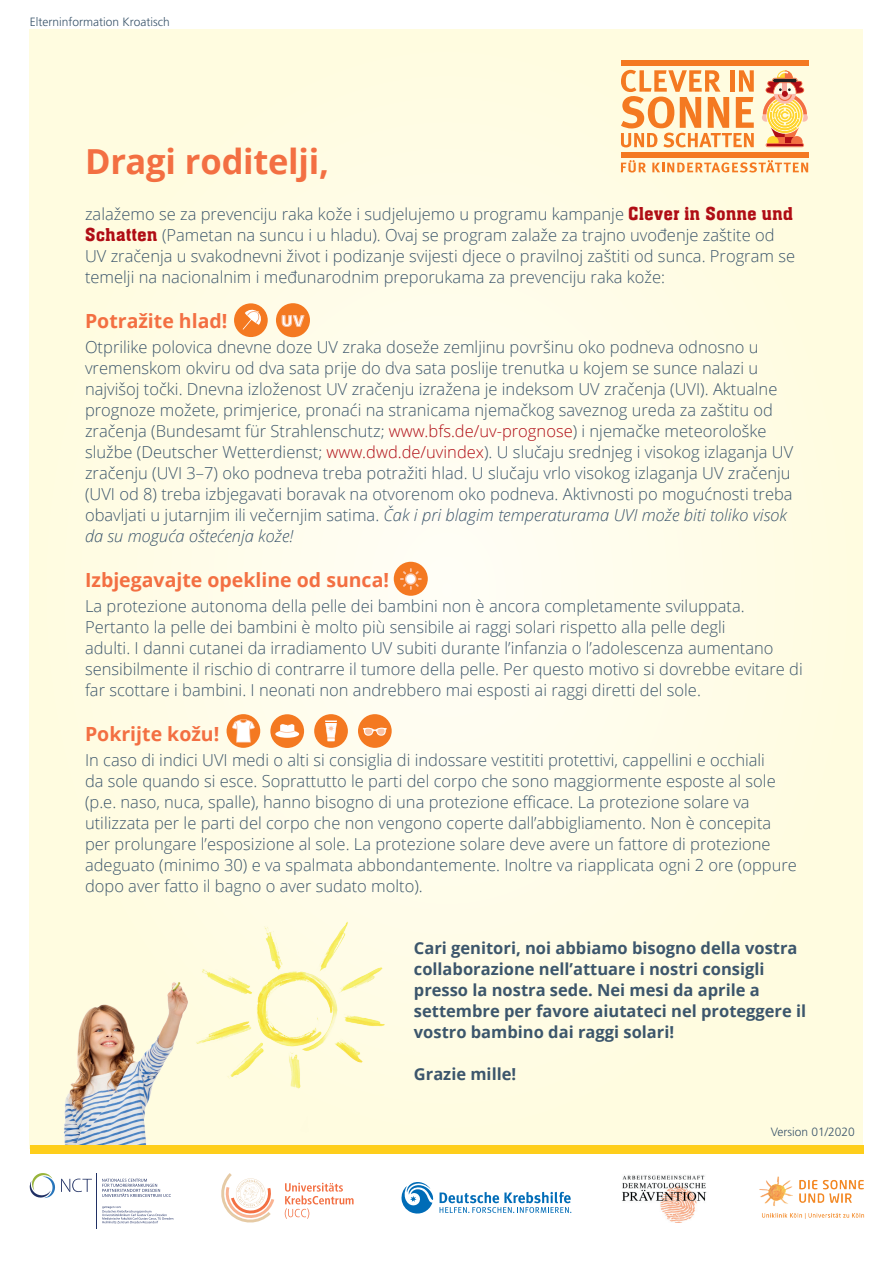
<style>
.page{position:relative;width:893px;height:1263px;background:#fff}
.page>*{position:absolute;margin:0;border:0;box-sizing:border-box;transform-origin:0 0}
.t1{font:700 34.5px "Open Sans";letter-spacing:-.01em;color:#f36f42}
.t2{font:700 19.5px "Open Sans";color:#f36f42}
.t3{font:300 16.5px/21px "Open Sans";color:#3c566c}
.t4{font:700 16.5px/21px "Open Sans";color:#3c566c}
.t5{font:900 15.3px "Frutiger CE";color:#fff}
.t6{font:300 12px "Frutiger LT";color:#3c566c}
.s1{font-family:"Aachen Medium Plain";font-weight:400;font-size:19.5px;color:#b00d15}
.s2{color:#b00d15}
.s3{font-style:italic}
</style>
<div class="page">
<div style="left:30px;top:30px;width:833px;height:1119px;background:#fffce0"></div>
<div style="left:30px;top:1145px;width:833px;height:8px;background:#fece1b"></div>
<svg style="left:440px;top:1192px;width:131px;height:21px"></svg>
<svg style="left:401px;top:1182px;width:33px;height:32px"></svg>
<svg style="left:221px;top:1173px;width:53px;height:50px"></svg>
<svg style="left:285px;top:1183px;width:69px;height:36px"></svg>
<svg style="left:30px;top:1173px;width:62px;height:25px"></svg>
<hr style="left:97px;top:1173px;width:1px;height:56px;background:#203064">
<svg style="left:102px;top:1179px;width:69px;height:18px"></svg>
<svg style="left:102px;top:1206px;width:71px;height:17px"></svg>
<img style="left:622px;top:1175px;width:85px;height:48px">
<img style="left:756px;top:1153px;width:109px;height:66px">
<img style="left:64px;top:922px;width:321px;height:223px">
<div style="left:621px;top:60px;width:187px;height:5px;background:#f47921"></div>
<div style="left:621px;top:152px;width:187px;height:6px;background:#f47921"></div>
<svg style="left:621px;top:70px;width:133px;height:77px"></svg>
<svg style="left:762px;top:70px;width:46px;height:74px"></svg>
<svg style="left:766px;top:143px;width:38px;height:4px"></svg>
<hr style="left:766px;top:144px;width:37px;height:2px;background:#f36f42">
<svg style="left:621px;top:160px;width:25px;height:13px"></svg>
<svg style="left:652px;top:160px;width:156px;height:13px"></svg>
<div style="left:234px;top:303px;width:34px;height:34px;background:#f47921;border-radius:50%"></div>
<svg style="left:243px;top:309px;width:18px;height:21px"></svg>
<div style="left:276px;top:303px;width:34px;height:34px;background:#f47921;border-radius:50%"></div>
<div style="left:358px;top:714px;width:34px;height:34px;background:#f47921;border-radius:50%"></div>
<svg style="left:363px;top:728px;width:24px;height:8px"></svg>
<div style="left:227px;top:714px;width:33px;height:34px;background:#f47921;border-radius:50%"></div>
<svg style="left:232px;top:719px;width:23px;height:23px"></svg>
<div style="left:394px;top:562px;width:34px;height:34px;background:#f47921;border-radius:50%"></div>
<svg style="left:400px;top:568px;width:22px;height:22px"></svg>
<div style="left:406px;top:575px;width:9px;height:8px;background:#fff;border-radius:50%"></div>
<div style="left:270px;top:714px;width:34px;height:34px;background:#f47921;border-radius:50%"></div>
<svg style="left:275px;top:724px;width:24px;height:14px"></svg>
<div style="left:314px;top:714px;width:34px;height:34px;background:#f47921;border-radius:50%"></div>
<svg style="left:325px;top:721px;width:12px;height:20px"></svg>
<p class="t6" style="left:30px;top:15px;width:141px">Elterninformation Kroatisch</p>
<h1 class="t1" style="left:85px;top:137px;width:246px">Dragi roditelji,</h1>
<p class="t3" style="left:85px;top:203px;width:711px">zalažemo se za prevenciju raka kože i sudjelujemo u programu kampanje <span class="s1">Clever in Sonne und Schatten</span> (Pametan na suncu i u hladu). Ovaj se program zalaže za trajno uvođenje zaštite od UV zračenja u svakodnevni život i podizanje svijesti djece o pravilnoj zaštiti od sunca. Program se temelji na nacionalnim i međunarodnim preporukama za prevenciju raka kože:</p>
<p class="t2" style="left:85px;top:307px;width:144px">Potražite hlad!</p>
<p class="t3" style="left:85px;top:336px;width:710px">Otprilike polovica dnevne doze UV zraka doseže zemljinu površinu oko podneva odnosno u vremenskom okviru od dva sata prije do dva sata poslije trenutka u kojem se sunce nalazi u najvišoj točki. Dnevna izloženost UV zračenju izražena je indeksom UV zračenja (UVI). Aktualne prognoze možete, primjerice, pronaći na stranicama njemačkog saveznog ureda za zaštitu od zračenja (Bundesamt für Strahlenschutz; <span class="s2">www.bfs.de/uv-prognose</span>) i njemačke meteorološke službe (Deutscher Wetterdienst; <span class="s2">www.dwd.de/uvindex</span>). U slučaju srednjeg i visokog izlaganja UV zračenju (UVI 3–7) oko podneva treba potražiti hlad. U slučaju vrlo visokog izlaganja UV zračenju (UVI od 8) treba izbjegavati boravak na otvorenom oko podneva. Aktivnosti po mogućnosti treba obavljati u jutarnjim ili večernjim satima. <span class="s3">Čak i pri blagim temperaturama UVI može biti toliko visok da su moguća oštećenja kože!</span></p>
<p class="t2" style="left:85px;top:566px;width:305px">Izbjegavajte opekline od sunca!</p>
<p class="t3" style="left:85px;top:595px;width:719px">La protezione autonoma della pelle dei bambini non è ancora completamente sviluppata.<br>Pertanto la pelle dei bambini è molto più sensibile ai raggi solari rispetto alla pelle degli<br>adulti. I danni cutanei da irradiamento UV subiti durante l’infanzia o l’adolescenza aumentano sensibilmente il rischio di contrarre il tumore della pelle. Per questo motivo si dovrebbe evitare di far scottare i bambini. I neonati non andrebbero mai esposti ai raggi diretti del sole.</p>
<p class="t2" style="left:85px;top:720px;width:136px">Pokrijte kožu!</p>
<p class="t3" style="left:85px;top:749px;width:713px">In caso di indici UVI medi o alti si consiglia di indossare vestititi protettivi, cappellini e occhiali<br>da sole quando si esce. Soprattutto le parti del corpo che sono maggiormente esposte al sole (p.e. naso, nuca, spalle), hanno bisogno di una protezione efficace. La protezione solare va utilizzata per le parti del corpo che non vengono coperte dall’abbigliamento. Non è concepita per prolungare l’esposizione al sole. La protezione solare deve avere un fattore di protezione adeguato (minimo 30) e va spalmata abbondantemente. Inoltre va riapplicata ogni 2 ore (oppure dopo aver fatto il bagno o aver sudato molto).</p>
<p class="t5" style="left:281px;top:312px;width:24px">UV</p>
<p class="t4" style="left:414px;top:937px;width:394px">Cari genitori, noi abbiamo bisogno della vostra collaborazione nell’attuare i nostri consigli presso la nostra sede. Nei mesi da aprile a settembre per favore aiutateci nel proteggere il vostro bambino dai raggi solari!</p>
<p class="t4" style="left:414px;top:1063px;width:104px">Grazie mille!</p>
<p class="t6" style="left:771px;top:1125px;width:86px">Version 01/2020</p>
</div>
